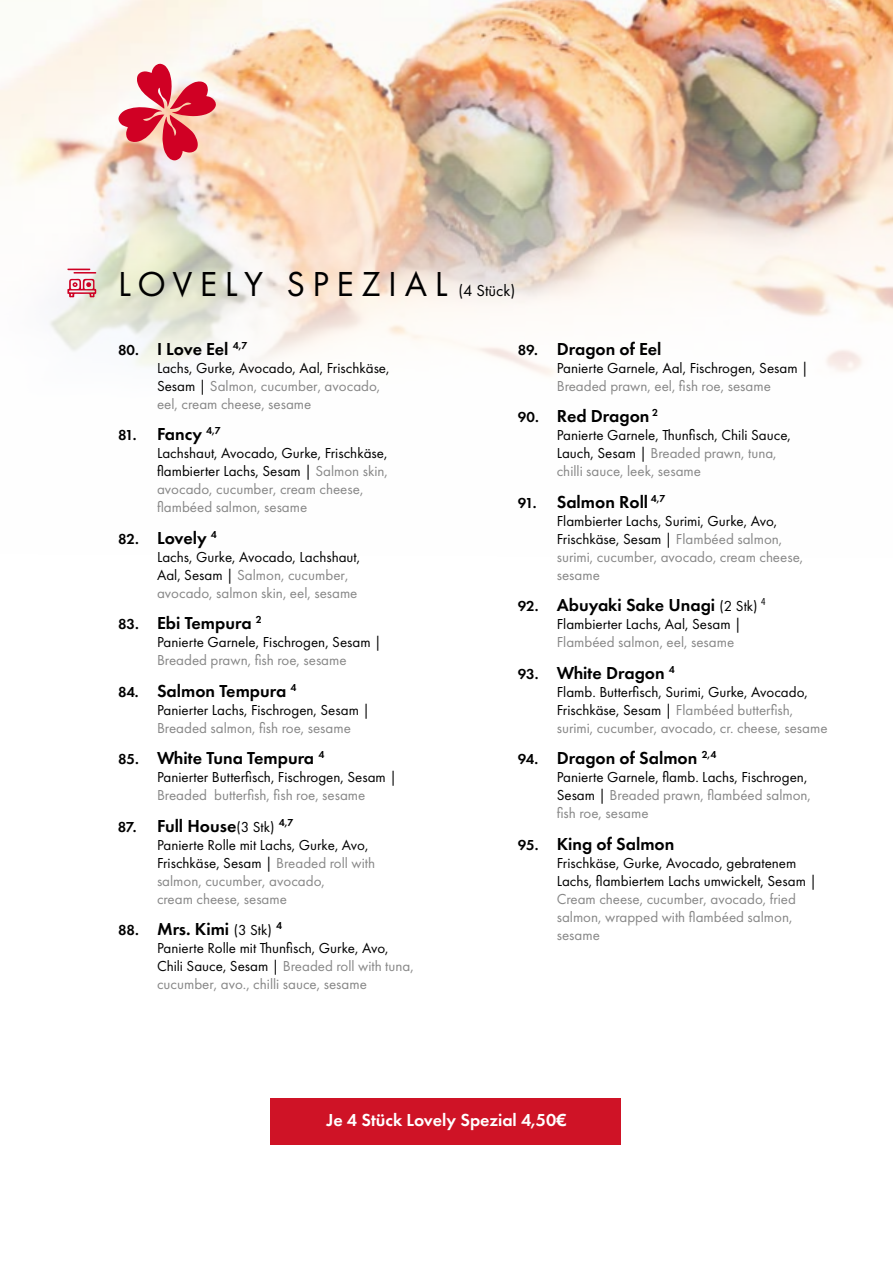
<style>
.page{position:relative;width:893px;height:1263px;background:#fff}
.page>*{position:absolute;margin:0;border:0;box-sizing:border-box;transform-origin:0 0}
.t1{font:36px "Futura PT";letter-spacing:.21em;color:#000}
.t2{font:600 18px "Futura PT";color:#000}
.t3{font:600 18px "Futura PT";color:#fff}
.t4{font:15px/18px "Futura PT";color:#878787}
.t5{font:15px/18px "Futura PT";color:#000}
.s1{font-size:16.5px}
.s2{font-size:15px}
.s3{color:#000}
.s4{font-weight:400;font-size:15px}
.s5{color:#878787}
</style>
<div class="page">
<img style="left:0;top:0;width:893px;height:376px">
<svg style="left:118px;top:64px;width:99px;height:97px"></svg>
<svg style="left:67px;top:268px;width:30px;height:30px"></svg>
<div style="left:271px;top:1098px;width:350px;height:47px;background:#cf1326"></div>
<h1 class="t1" style="left:118px;top:263px;width:399px">LOVELY SPEZIAL <span class="s1">(4 Stück)</span></h1>
<p class="t2" style="left:118px;top:337px;width:131px"><span class="s2">80.</span> I Love Eel <sup>4,7</sup></p>
<p class="t4" style="left:157px;top:359px;width:234px"><span class="s3">Lachs, Gurke, Avocado, Aal, Frischkäse,<br>Sesam |</span> Salmon, cucumber, avocado, eel, cream cheese, sesame</p>
<p class="t2" style="left:118px;top:423px;width:104px"><span class="s2">81.</span> Fancy <sup>4,7</sup></p>
<p class="t4" style="left:157px;top:444px;width:233px"><span class="s3">Lachshaut, Avocado, Gurke, Frischkäse, flambierter Lachs, Sesam |</span> Salmon skin, avocado, cucumber, cream cheese, flambéed salmon, sesame</p>
<p class="t2" style="left:118px;top:526px;width:100px"><span class="s2">82.</span> Lovely <sup>4</sup></p>
<p class="t4" style="left:157px;top:548px;width:205px"><span class="s3">Lachs, Gurke, Avocado, Lachshaut,<br>Aal, Sesam |</span> Salmon, cucumber, avocado, salmon skin, eel, sesame</p>
<p class="t2" style="left:118px;top:612px;width:145px"><span class="s2">83.</span> Ebi Tempura <sup>2</sup></p>
<p class="t5" style="left:157px;top:633px;width:226px">Panierte Garnele, Fischrogen, Sesam |</p>
<p class="t4" style="left:157px;top:651px;width:191px">Breaded prawn, fish roe, sesame</p>
<p class="t2" style="left:118px;top:679px;width:180px"><span class="s2">84.</span> Salmon Tempura <sup>4</sup></p>
<p class="t5" style="left:157px;top:701px;width:214px">Panierter Lachs, Fischrogen, Sesam |</p>
<p class="t4" style="left:157px;top:719px;width:195px">Breaded salmon, fish roe, sesame</p>
<p class="t2" style="left:118px;top:747px;width:208px"><span class="s2">85.</span> White Tuna Tempura <sup>4</sup></p>
<p class="t5" style="left:157px;top:768px;width:241px">Panierter Butterfisch, Fischrogen, Sesam |</p>
<p class="t4" style="left:157px;top:786px;width:210px">Breaded butterfish, fish roe, sesame</p>
<p class="t2" style="left:118px;top:814px;width:177px"><span class="s2">87.</span> Full House<span class="s4">(3 Stk)</span> <sup>4,7</sup></p>
<p class="t4" style="left:157px;top:836px;width:220px"><span class="s3">Panierte Rolle mit Lachs, Gurke, Avo,<br>Frischkäse, Sesam |</span> Breaded roll with salmon, cucumber, avocado,<br>cream cheese, sesame</p>
<p class="t2" style="left:118px;top:918px;width:165px"><span class="s2">88.</span> Mrs. Kimi <span class="s4">(3 Stk)</span> <sup>4</sup></p>
<p class="t5" style="left:157px;top:939px;width:258px">Panierte Rolle mit Thunfisch, Gurke, Avo,<br>Chili Sauce, Sesam | <span class="s5">Breaded roll with tuna, cucumber, avo., chilli sauce, sesame</span></p>
<p class="t2" style="left:518px;top:337px;width:145px"><span class="s2">89.</span> Dragon of Eel</p>
<p class="t5" style="left:557px;top:359px;width:253px">Panierte Garnele, Aal, Fischrogen, Sesam |</p>
<p class="t4" style="left:557px;top:377px;width:216px">Breaded prawn, eel, fish roe, sesame</p>
<p class="t2" style="left:518px;top:405px;width:142px"><span class="s2">90.</span> Red Dragon <sup>2</sup></p>
<p class="t5" style="left:557px;top:426px;width:236px">Panierte Garnele, Thunfisch, Chili Sauce,<br>Lauch, Sesam | <span class="s5">Breaded prawn, tuna, chilli sauce, leek, sesame</span></p>
<p class="t2" style="left:518px;top:490px;width:149px"><span class="s2">91.</span> Salmon Roll <sup>4,7</sup></p>
<p class="t4" style="left:557px;top:512px;width:248px"><span class="s3">Flambierter Lachs, Surimi, Gurke, Avo,<br>Frischkäse, Sesam |</span> Flambéed salmon, surimi, cucumber, avocado, cream cheese, sesame</p>
<p class="t2" style="left:518px;top:594px;width:249px"><span class="s2">92.</span> Abuyaki Sake Unagi <span class="s4">(2 Stk)</span> <sup>4</sup></p>
<p class="t5" style="left:557px;top:615px;width:186px">Flambierter Lachs, Aal, Sesam |</p>
<p class="t4" style="left:557px;top:633px;width:179px">Flambéed salmon, eel, sesame</p>
<p class="t2" style="left:518px;top:661px;width:159px"><span class="s2">93.</span> White Dragon <sup>4</sup></p>
<p class="t4" style="left:557px;top:683px;width:272px"><span class="s3">Flamb. Butterfisch, Surimi, Gurke, Avocado,<br>Frischkäse, Sesam |</span> Flambéed butterfish, surimi, cucumber, avocado, cr. cheese, sesame</p>
<p class="t2" style="left:518px;top:747px;width:200px"><span class="s2">94.</span> Dragon of Salmon <sup>2,4</sup></p>
<p class="t5" style="left:557px;top:768px;width:256px">Panierte Garnele, flamb. Lachs, Fischrogen,<br>Sesam | <span class="s5">Breaded prawn, flambéed salmon, fish roe, sesame</span></p>
<p class="t2" style="left:518px;top:832px;width:158px"><span class="s2">95.</span> King of Salmon</p>
<p class="t5" style="left:557px;top:854px;width:262px">Frischkäse, Gurke, Avocado, gebratenem<br>Lachs, flambiertem Lachs umwickelt, Sesam |</p>
<p class="t4" style="left:557px;top:890px;width:241px">Cream cheese, cucumber, avocado, fried salmon, wrapped with flambéed salmon, sesame</p>
<p class="t3" style="left:326px;top:1109px;width:242px">Je 4 Stück Lovely Spezial 4,50€</p>
</div>
